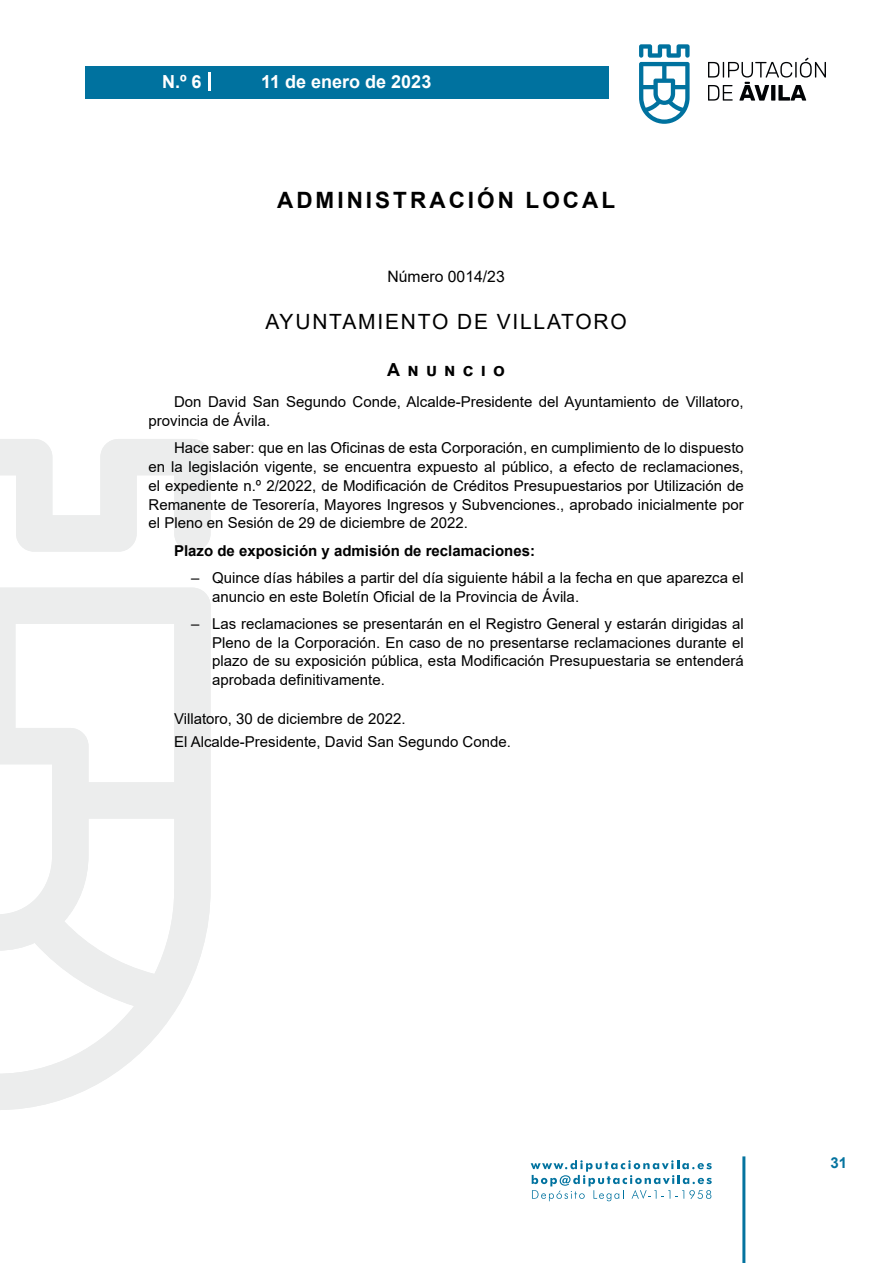
<style>
.page{position:relative;width:893px;height:1263px;background:#fff}
.page>*{position:absolute;margin:0;border:0;box-sizing:border-box;transform-origin:0 0}
.t1{font:700 22.5px "Arial";letter-spacing:.135em;color:#000}
.t2{font:21px "Arial";letter-spacing:.085em;color:#000}
.t3{font:700 18px "Arial";color:#fff}
.t4{font:700 18px "Arial";letter-spacing:.4em;color:#000}
.t5{font:15.75px "Arial";color:#000}
.t6{font:15px/18.8px "Arial";color:#000}
.t7{font:700 15px "Arial";color:#000}
.t8{font:700 15px "Arial";color:#04739f}
</style>
<div class="page">
<svg style="left:531px;top:1160px;width:181px;height:41px"></svg>
<div style="left:85px;top:66px;width:523px;height:33px;background:#00729f"></div>
<svg style="left:639px;top:44px;width:51px;height:80px"></svg>
<svg style="left:708px;top:58px;width:118px;height:43px"></svg>
<hr style="left:742px;top:1156px;width:3px;height:107px;background:#04739f">
<svg style="left:208px;top:72px;width:2px;height:18px"></svg>
<svg style="left:0;top:439px;width:211px;height:671px"></svg>
<p class="t3" style="left:162px;top:69px;width:41px">N.º 6</p>
<p class="t3" style="left:261px;top:69px;width:172px">11 de enero de 2023</p>
<h1 class="t1" style="left:277px;top:184px;width:340px">ADMINISTRACIÓN LOCAL</h1>
<p class="t5" style="left:387px;top:266px;width:119px">Número 0014/23</p>
<h2 class="t2" style="left:265px;top:307px;width:363px">AYUNTAMIENTO DE VILLATORO</h2>
<p class="t4" style="left:387px;top:357px;width:119px">Anuncio</p>
<p class="t6" style="left:148px;top:392px;width:597px;text-indent:26px">Don David San Segundo Conde, Alcalde-Presidente del Ayuntamiento de Villatoro, provincia de Ávila.</p>
<p class="t6" style="left:148px;top:438px;width:597px;text-align:justify;text-indent:26px">Hace saber: que en las Oficinas de esta Corporación, en cumplimiento de lo dispuesto en la legislación vigente, se encuentra expuesto al público, a efecto de reclamaciones, el expediente n.º 2/2022, de Modificación de Créditos Presupuestarios por Utilización de Remanente de Tesorería, Mayores Ingresos y Subvenciones., aprobado inicialmente por el Pleno en Sesión de 29 de diciembre de 2022.</p>
<p class="t7" style="left:174px;top:540px;width:362px">Plazo de exposición y admisión de reclamaciones:</p>
<p class="t6" style="left:212px;top:568px;width:533px;text-indent:-21px">– Quince días hábiles a partir del día siguiente hábil a la fecha en que aparezca el anuncio en este Boletín Oficial de la Provincia de Ávila.</p>
<p class="t6" style="left:212px;top:614px;width:533px;text-align:justify;text-indent:-21px">– Las reclamaciones se presentarán en el Registro General y estarán dirigidas al Pleno de la Corporación. En caso de no presentarse reclamaciones durante el plazo de su exposición pública, esta Modificación Presupuestaria se entenderá aprobada definitivamente.</p>
<p class="t6" style="left:174px;top:708px;width:338px;line-height:22.2px">Villatoro, 30 de diciembre de 2022.<br>El Alcalde-Presidente, David San Segundo Conde.</p>
<p class="t8" style="left:831px;top:1152px;width:18px">31</p>
</div>
